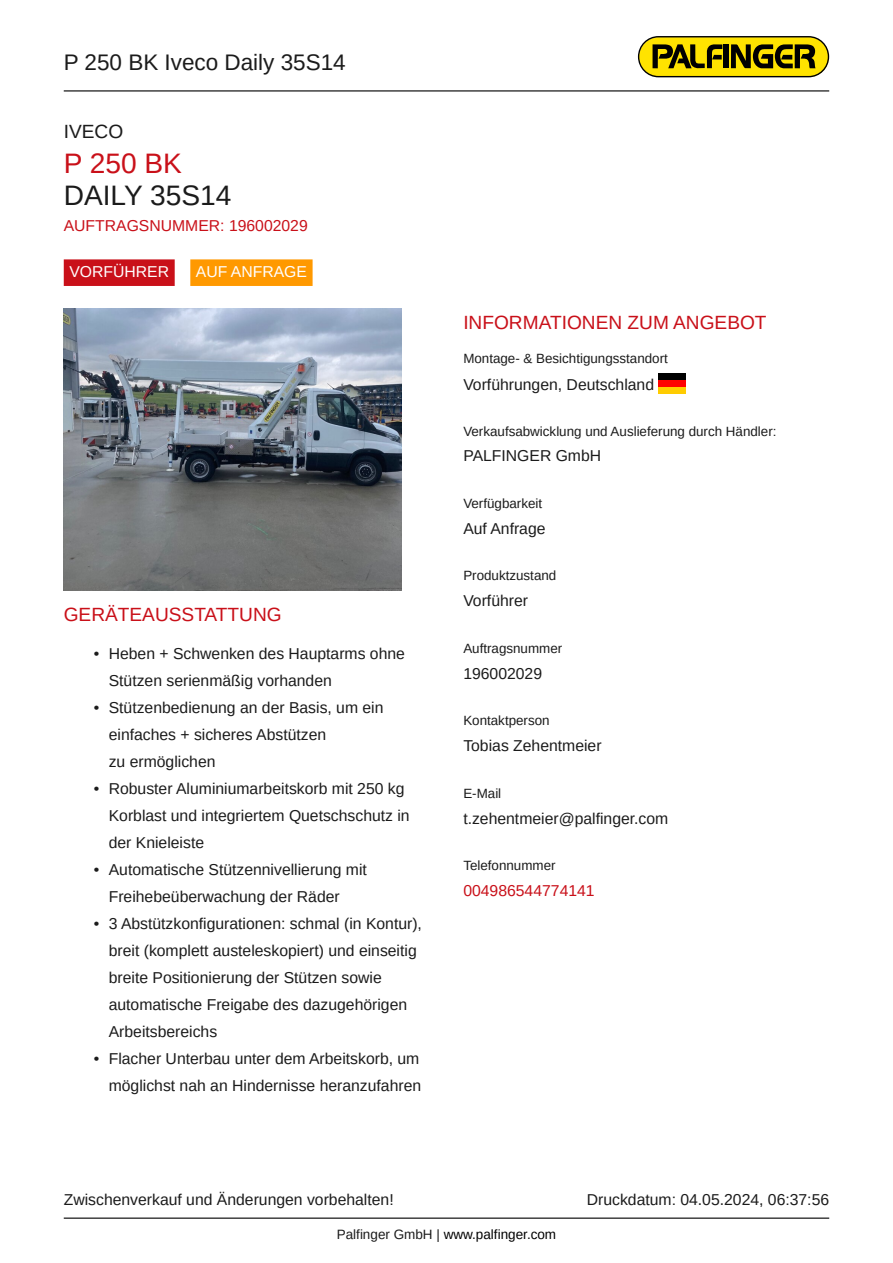
<style>
.page{position:relative;width:893px;height:1263px;background:#fff}
.page>*{position:absolute;margin:0;border:0;box-sizing:border-box;transform-origin:0 0}
.t1{font:28.2px "Arimo";color:#1b1b1b}
.t2{font:28.2px "Arimo";color:#c91019}
.t3{font:22.5px "Arimo";color:#1b1b1b}
.t4{font:19.2px "Arimo";color:#c91019}
.t5{font:19.2px "Arimo";color:#1b1b1b}
.t6{font:15.75px/27px "Arimo";color:#1b1b1b}
.t7{font:15.75px "Arimo";color:#c91019}
.t8{font:15.75px "Arimo";color:#fff}
.t9{font:13.5px "Arimo";color:#000}
.t10{font:13.35px "Arimo";color:#1b1b1b}
.s1{color:#1b1b1b}
</style>
<div class="page">
<hr style="left:64px;top:90px;width:765px;height:1px;background:#000">
<hr style="left:64px;top:1217px;width:765px;height:2px;background:#000">
<svg style="left:638px;top:36px;width:191px;height:41px;background:#a3930b"></svg>
<div style="left:64px;top:259px;width:111px;height:27px;background:#c91019"></div>
<div style="left:190px;top:259px;width:123px;height:27px;background:#f90"></div>
<img style="left:64px;top:309px;width:337px;height:281px">
<div style="left:658px;top:387px;width:27px;height:6px;background:#fc0"></div>
<div style="left:658px;top:373px;width:27px;height:7px;background:#000"></div>
<div style="left:658px;top:380px;width:27px;height:7px;background:#f00"></div>
<h2 class="t3" style="left:64px;top:51px;width:284px">P 250 BK Iveco Daily 35S14</h2>
<p class="t5" style="left:64px;top:122px;width:61px">IVECO</p>
<h1 class="t2" style="left:64px;top:149px;width:120px">P 250 BK</h1>
<h1 class="t1" style="left:64px;top:182px;width:169px">DAILY 35S14</h1>
<p class="t7" style="left:64px;top:218px;width:246px">AUFTRAGSNUMMER: 196002029</p>
<p class="t8" style="left:69px;top:264px;width:101px">VORFÜHRER</p>
<p class="t8" style="left:196px;top:264px;width:113px">AUF ANFRAGE</p>
<p class="t4" style="left:64px;top:605px;width:219px">GERÄTEAUSSTATTUNG</p>
<p class="t6" style="left:109px;top:640px;width:298px;text-indent:-15px">• Heben + Schwenken des Hauptarms ohne<br>Stützen serienmäßig vorhanden</p>
<p class="t6" style="left:109px;top:694px;width:276px;text-indent:-15px">• Stützenbedienung an der Basis, um ein einfaches + sicheres Abstützen<br>zu ermöglichen</p>
<p class="t6" style="left:109px;top:775px;width:302px;text-indent:-15px">• Robuster Aluminiumarbeitskorb mit 250 kg<br>Korblast und integriertem Quetschschutz in der Knieleiste</p>
<p class="t6" style="left:109px;top:856px;width:260px;text-indent:-15px">• Automatische Stützennivellierung mit<br>Freihebeüberwachung der Räder</p>
<p class="t6" style="left:109px;top:910px;width:315px;text-indent:-15px">• 3 Abstützkonfigurationen: schmal (in Kontur), breit (komplett austeleskopiert) und einseitig breite Positionierung der Stützen sowie automatische Freigabe des dazugehörigen Arbeitsbereichs</p>
<p class="t6" style="left:94px;top:1045px;width:329px;text-align:right">• Flacher Unterbau unter dem Arbeitskorb, um möglichst nah an Hindernisse heranzufahren</p>
<p class="t4" style="left:463px;top:313px;width:305px">INFORMATIONEN ZUM ANGEBOT</p>
<p class="t10" style="left:463px;top:352px;width:206px">Montage- &amp; Besichtigungsstandort</p>
<p class="t6" style="left:463px;top:372px;width:192px">Vorführungen, Deutschland</p>
<p class="t10" style="left:463px;top:424px;width:315px">Verkaufsabwicklung und Auslieferung durch Händler:</p>
<p class="t6" style="left:463px;top:443px;width:139px">PALFINGER GmbH</p>
<p class="t10" style="left:463px;top:497px;width:80px">Verfügbarkeit</p>
<p class="t6" style="left:463px;top:515px;width:84px">Auf Anfrage</p>
<p class="t10" style="left:463px;top:569px;width:94px">Produktzustand</p>
<p class="t6" style="left:463px;top:588px;width:66px">Vorführer</p>
<p class="t10" style="left:463px;top:642px;width:100px">Auftragsnummer</p>
<p class="t6" style="left:463px;top:660px;width:80px">196002029</p>
<p class="t10" style="left:463px;top:714px;width:88px">Kontaktperson</p>
<p class="t6" style="left:463px;top:733px;width:140px">Tobias Zehentmeier</p>
<p class="t10" style="left:463px;top:787px;width:39px">E-Mail</p>
<p class="t6" style="left:463px;top:805px;width:206px">t.zehentmeier@palfinger.com</p>
<p class="t10" style="left:463px;top:859px;width:94px">Telefonnummer</p>
<p class="t7" style="left:463px;top:883px;width:133px">004986544774141</p>
<p class="t6" style="left:64px;top:1187px;width:331px">Zwischenverkauf und Änderungen vorbehalten!</p>
<p class="t6" style="left:587px;top:1187px;width:244px">Druckdatum: 04.05.2024, 06:37:56</p>
<p class="t9" style="left:337px;top:1228px;width:221px"><span class="s1">Palfinger GmbH |</span> www.palfinger.com</p>
</div>
